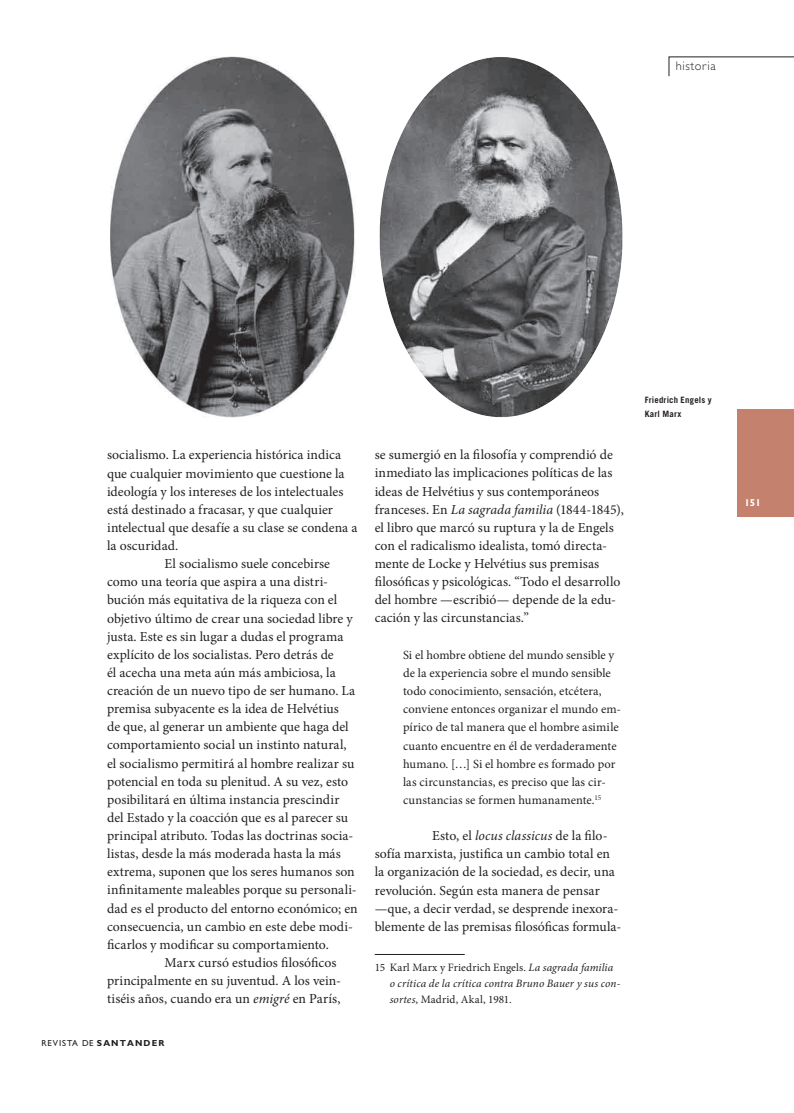
<style>
.page{position:relative;width:794px;height:1113px;background:#fff}
.page>*{position:absolute;margin:0;border:0;box-sizing:border-box;transform-origin:0 0}
.t1{font:13.75px/18.1px "Minion Pro";color:#231f20}
.t2{font:12.5px/18.1px "Minion Pro";color:#231f20}
.t3{font:300 12.5px "Gill Sans Std";letter-spacing:.05em;color:#231f20}
.t4{font:italic 11.25px/16.2px "Minion Pro";letter-spacing:.01em;color:#231f20}
.t5{font:700 10px "Gill Sans Std";color:#fff}
.t6{font:700 8.75px/13.8px "Trade Gothic LT Std";letter-spacing:.025em;color:#231f20}
.t7{font:8.75px "Gill Sans Std";letter-spacing:.1em;color:#231f20}
.s1{font-style:italic}
.s2{font-weight:700}
.s3{font-style:normal}
</style>
<div class="page">
<div style="left:737px;top:409px;width:57px;height:107px;background:#c3816e"></div>
<svg style="left:668px;top:57px;width:126px;height:20px"></svg>
<img style="left:110px;top:56px;width:234px;height:362px">
<img style="left:344px;top:57px;width:279px;height:361px">
<hr style="left:375px;top:954px;width:90px;height:1px;background:#231f20">
<p class="t3" style="left:675px;top:58px;width:41px">historia</p>
<p class="t1" style="left:107px;top:446px;width:235px">socialismo. La experiencia histórica indica</p>
<p class="t1" style="left:107px;top:464px;width:239px">que cualquier movimiento que cuestione la</p>
<p class="t1" style="left:107px;top:482px;width:238px">ideología y los intereses de los intelectuales</p>
<p class="t1" style="left:107px;top:500px;width:227px">está destinado a fracasar, y que cualquier</p>
<p class="t1" style="left:107px;top:518px;width:252px">intelectual que desafíe a su clase se condena a</p>
<p class="t1" style="left:107px;top:536px;width:73px">la oscuridad.</p>
<p class="t1" style="left:165px;top:555px;width:167px">El socialismo suele concebirse</p>
<p class="t1" style="left:107px;top:573px;width:222px">como una teoría que aspira a una distri-</p>
<p class="t1" style="left:107px;top:591px;width:232px">bución más equitativa de la riqueza con el</p>
<p class="t1" style="left:107px;top:609px;width:247px">objetivo último de crear una sociedad libre y</p>
<p class="t1" style="left:107px;top:627px;width:238px">justa. Este es sin lugar a dudas el programa</p>
<p class="t1" style="left:107px;top:645px;width:228px">explícito de los socialistas. Pero detrás de</p>
<p class="t1" style="left:107px;top:663px;width:230px">él acecha una meta aún más ambiciosa, la</p>
<p class="t1" style="left:107px;top:681px;width:250px">creación de un nuevo tipo de ser humano. La</p>
<p class="t1" style="left:107px;top:700px;width:233px">premisa subyacente es la idea de Helvétius</p>
<p class="t1" style="left:107px;top:718px;width:243px">de que, al generar un ambiente que haga del</p>
<p class="t1" style="left:107px;top:736px;width:241px">comportamiento social un instinto natural,</p>
<p class="t1" style="left:107px;top:754px;width:249px">el socialismo permitirá al hombre realizar su</p>
<p class="t1" style="left:107px;top:772px;width:243px">potencial en toda su plenitud. A su vez, esto</p>
<p class="t1" style="left:107px;top:790px;width:234px">posibilitará en última instancia prescindir</p>
<p class="t1" style="left:107px;top:808px;width:242px">del Estado y la coacción que es al parecer su</p>
<p class="t1" style="left:107px;top:826px;width:248px">principal atributo. Todas las doctrinas socia-</p>
<p class="t1" style="left:107px;top:845px;width:235px">listas, desde la más moderada hasta la más</p>
<p class="t1" style="left:107px;top:863px;width:249px">extrema, suponen que los seres humanos son</p>
<p class="t1" style="left:107px;top:881px;width:251px">infinitamente maleables porque su personali-</p>
<p class="t1" style="left:107px;top:899px;width:252px">dad es el producto del entorno económico; en</p>
<p class="t1" style="left:107px;top:917px;width:247px">consecuencia, un cambio en este debe modi-</p>
<p class="t1" style="left:107px;top:935px;width:223px">ficarlos y modificar su comportamiento.</p>
<p class="t1" style="left:165px;top:953px;width:173px">Marx cursó estudios filosóficos</p>
<p class="t1" style="left:107px;top:971px;width:235px">principalmente en su juventud. A los vein-</p>
<p class="t1" style="left:107px;top:990px;width:235px">tiséis años, cuando era un <span class="s1">emigré</span> en París,</p>
<p class="t7" style="left:41px;top:1037px;width:124px">REVISTA DE <span class="s2">SANTANDER</span></p>
<p class="t1" style="left:375px;top:446px;width:251px">se sumergió en la filosofía y comprendió de inmediato las implicaciones políticas de las ideas de Helvétius y sus contemporáneos franceses. En <span class="s1">La sagrada familia</span> (1844-1845), el libro que marcó su ruptura y la de Engels con el radicalismo idealista, tomó directa&shy;mente de Locke y Helvétius sus premisas filosóficas y psicológicas. “Todo el desarrollo del hombre —escribió— depende de la edu&shy;cación y las circunstancias.”</p>
<p class="t2" style="left:403px;top:646px;width:219px">Si el hombre obtiene del mundo sensible y de la experiencia sobre el mundo sensible todo conocimiento, sensación, etcétera, conviene entonces organizar el mundo em&shy;pírico de tal manera que el hombre asimile cuanto encuentre en él de verdaderamente humano. […] Si el hombre es formado por las circunstancias, es preciso que las cir&shy;cunstancias se formen humanamente.<sup>15</sup></p>
<p class="t1" style="left:375px;top:826px;width:248px;text-indent:58px">Esto, el <span class="s1">locus classicus</span> de la filo&shy;sofía marxista, justifica un cambio total en la organización de la sociedad, es decir, una revolución. Según esta manera de pensar —que, a decir verdad, se desprende inexora&shy;blemente de las premisas filosóficas formula-</p>
<p class="t4" style="left:390px;top:959px;width:232px;text-indent:-15px"><span class="s3">15 Karl Marx y Friedrich Engels.</span> La sagrada familia o crítica de la crítica contra Bruno Bauer y sus con&shy;sortes<span class="s3">, Madrid, Akal, 1981.</span></p>
<p class="t6" style="left:645px;top:393px;width:68px">Friedrich Engels y<br>Karl Marx</p>
<p class="t5" style="left:744px;top:497px;width:18px">151</p>
</div>
